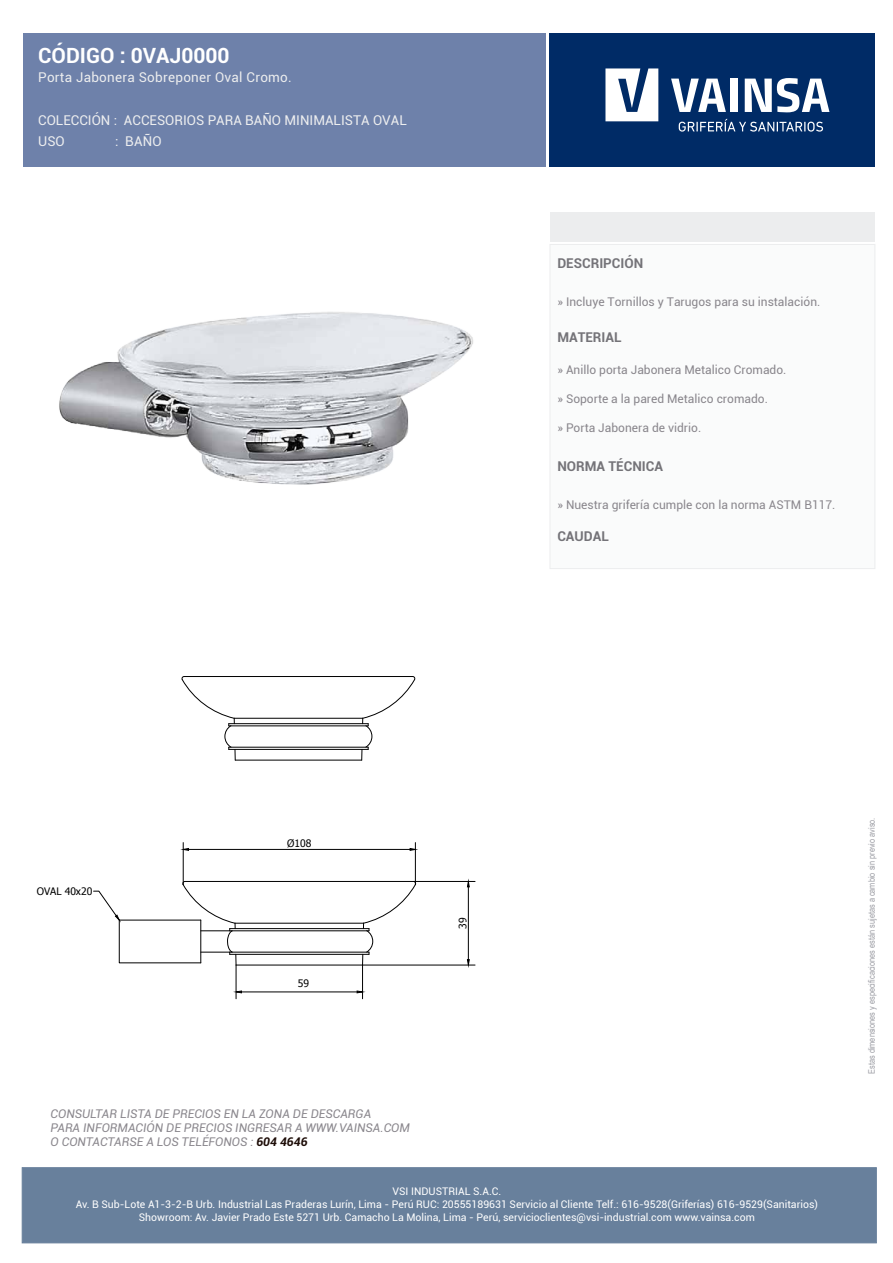
<style>
.page{position:relative;width:893px;height:1263px;background:#fff}
.page>*{position:absolute;margin:0;border:0;box-sizing:border-box;transform-origin:0 0}
.t1{font:700 21px "Roboto";color:#fff}
.t2{font:13.5px "Roboto";color:#edeeef}
.t3{font:700 13.5px "Roboto";color:#747378}
.t4{font:13.5px "Roboto";letter-spacing:.02em;color:#ecedee}
.t5{font:12px "Roboto";color:#89868c}
.t6{font:italic 12px/14.4px "Roboto";color:#8a878d}
.t7{font:12px "Roboto";color:#8a878d}
.t8{font:10.5px/12.6px "Roboto";color:#fff;text-align:center}
.t9{font:10.35px "Tahoma";color:#000}
.t10{font:9px "Arial Narrow";color:#9d9ea5}
.s1{color:#8a878d}
.s2{font-weight:700;color:#1d0c07}
</style>
<div class="page">
<div style="left:550px;top:213px;width:325px;height:29px;background:#ecedee"></div>
<div style="left:549px;top:34px;width:326px;height:133px;background:#002b66"></div>
<svg style="left:605px;top:68px;width:53px;height:53px"></svg>
<svg style="left:671px;top:79px;width:55px;height:33px"></svg>
<div style="left:730px;top:79px;width:8px;height:33px;background:#fff"></div>
<svg style="left:745px;top:78px;width:84px;height:34px"></svg>
<svg style="left:679px;top:119px;width:144px;height:13px"></svg>
<div style="left:23px;top:34px;width:522px;height:133px;background:#6e81aa"></div>
<div style="left:550px;top:244px;width:325px;height:325px;background:#fafbfb"></div>
<div style="left:549px;top:244px;width:326px;height:325px;border:1px solid #ecedee"></div>
<div style="left:22px;top:1167px;width:854px;height:76px;background:#68809c;border:1px solid #68809c"></div>
<hr style="left:230px;top:928px;width:139px;height:1px;background:#000">
<hr style="left:230px;top:930px;width:139px;height:1px;background:#000">
<hr style="left:230px;top:954px;width:139px;height:1px;background:#000">
<hr style="left:230px;top:952px;width:139px;height:1px;background:#000">
<hr style="left:185px;top:881px;width:229px;height:1px;background:#000">
<hr style="left:235px;top:923px;width:129px;height:1px;background:#000">
<hr style="left:236px;top:965px;width:127px;height:1px;background:#000">
<svg style="left:182px;top:881px;width:55px;height:84px"></svg>
<svg style="left:362px;top:882px;width:54px;height:83px"></svg>
<svg style="left:93px;top:891px;width:27px;height:30px"></svg>
<hr style="left:363px;top:965px;width:112px;height:1px;background:#000">
<hr style="left:414px;top:881px;width:61px;height:1px;background:#000">
<hr style="left:468px;top:887px;width:1px;height:73px;background:#000">
<svg style="left:467px;top:959px;width:3px;height:7px"></svg>
<svg style="left:467px;top:882px;width:3px;height:6px"></svg>
<hr style="left:183px;top:842px;width:1px;height:43px;background:#000">
<hr style="left:415px;top:842px;width:1px;height:43px;background:#000">
<hr style="left:189px;top:849px;width:221px;height:1px;background:#000">
<svg style="left:182px;top:848px;width:7px;height:3px"></svg>
<svg style="left:409px;top:848px;width:7px;height:3px"></svg>
<hr style="left:236px;top:965px;width:1px;height:34px;background:#000">
<hr style="left:362px;top:965px;width:1px;height:34px;background:#000">
<hr style="left:241px;top:992px;width:116px;height:1px;background:#000">
<svg style="left:235px;top:990px;width:7px;height:3px"></svg>
<svg style="left:356px;top:990px;width:7px;height:3px"></svg>
<hr style="left:229px;top:723px;width:139px;height:1px;background:#000">
<hr style="left:229px;top:726px;width:139px;height:1px;background:#000">
<hr style="left:229px;top:749px;width:139px;height:1px;background:#000">
<hr style="left:229px;top:747px;width:139px;height:1px;background:#000">
<hr style="left:184px;top:676px;width:229px;height:1px;background:#000">
<hr style="left:234px;top:718px;width:129px;height:1px;background:#000">
<hr style="left:235px;top:760px;width:127px;height:1px;background:#000">
<svg style="left:181px;top:676px;width:55px;height:84px"></svg>
<svg style="left:361px;top:676px;width:54px;height:84px"></svg>
<img style="left:59px;top:312px;width:414px;height:173px">
<h1 class="t1" style="left:38px;top:41px;width:193px">CÓDIGO : 0VAJ0000</h1>
<p class="t4" style="left:38px;top:67px;width:255px">Porta Jabonera Sobreponer Oval Cromo.</p>
<p class="t2" style="left:38px;top:110px;width:370px">COLECCIÓN : ACCESORIOS PARA BAÑO MINIMALISTA OVAL</p>
<p class="t2" style="left:38px;top:132px;width:28px">USO</p>
<p class="t2" style="left:115px;top:132px;width:48px">: BAÑO</p>
<p class="t3" style="left:557px;top:254px;width:87px">DESCRIPCIÓN</p>
<p class="t5" style="left:557px;top:293px;width:264px"><span class="s1">»</span> Incluye Tornillos y Tarugos para su instalación.</p>
<p class="t3" style="left:557px;top:328px;width:66px">MATERIAL</p>
<p class="t5" style="left:557px;top:361px;width:231px"><span class="s1">»</span> Anillo porta Jabonera Metalico Cromado.</p>
<p class="t5" style="left:557px;top:390px;width:212px"><span class="s1">»</span> Soporte a la pared Metalico cromado.</p>
<p class="t5" style="left:557px;top:419px;width:145px"><span class="s1">»</span> Porta Jabonera de vidrio.</p>
<p class="t3" style="left:557px;top:456px;width:107px">NORMA TÉCNICA</p>
<p class="t7" style="left:557px;top:496px;width:280px">» Nuestra grifería cumple con la norma ASTM B117.</p>
<p class="t3" style="left:557px;top:526px;width:53px">CAUDAL</p>
<p class="t9" style="left:37px;top:884px;width:57px">OVAL 40x20</p>
<p class="t9" style="left:287px;top:836px;width:26px">Ø108</p>
<p class="t9" style="left:298px;top:977px;width:13px">59</p>
<p class="t6" style="left:51px;top:1105px;width:361px">CONSULTAR LISTA DE PRECIOS EN LA ZONA DE DESCARGA<br>PARA INFORMACIÓN DE PRECIOS INGRESAR A WWW.VAINSA.COM<br>O CONTACTARSE A LOS TELÉFONOS : <span class="s2">604 4646</span></p>
<p class="t9" style="left:456px;top:929px;width:13px;rotate:-90deg">39</p>
<p class="t8" style="left:76px;top:1185px;width:744px">VSI INDUSTRIAL S.A.C.<br>Av. B Sub-Lote A1-3-2-B Urb. Industrial Las Praderas Lurín, Lima - Perú RUC: 20555189631 Servicio al Cliente Telf.: 616-9528(Griferías) 616-9529(Sanitarios)<br>Showroom: Av. Javier Prado Este 5271 Urb. Camacho La Molina, Lima - Perú, servicioclientes@vsi-industrial.com www.vainsa.com</p>
<p class="t10" style="left:865px;top:1074px;width:258px;rotate:-90deg">Estas dimensiones y especificaciones están sujetas a cambio sin previo aviso.</p>
</div>
